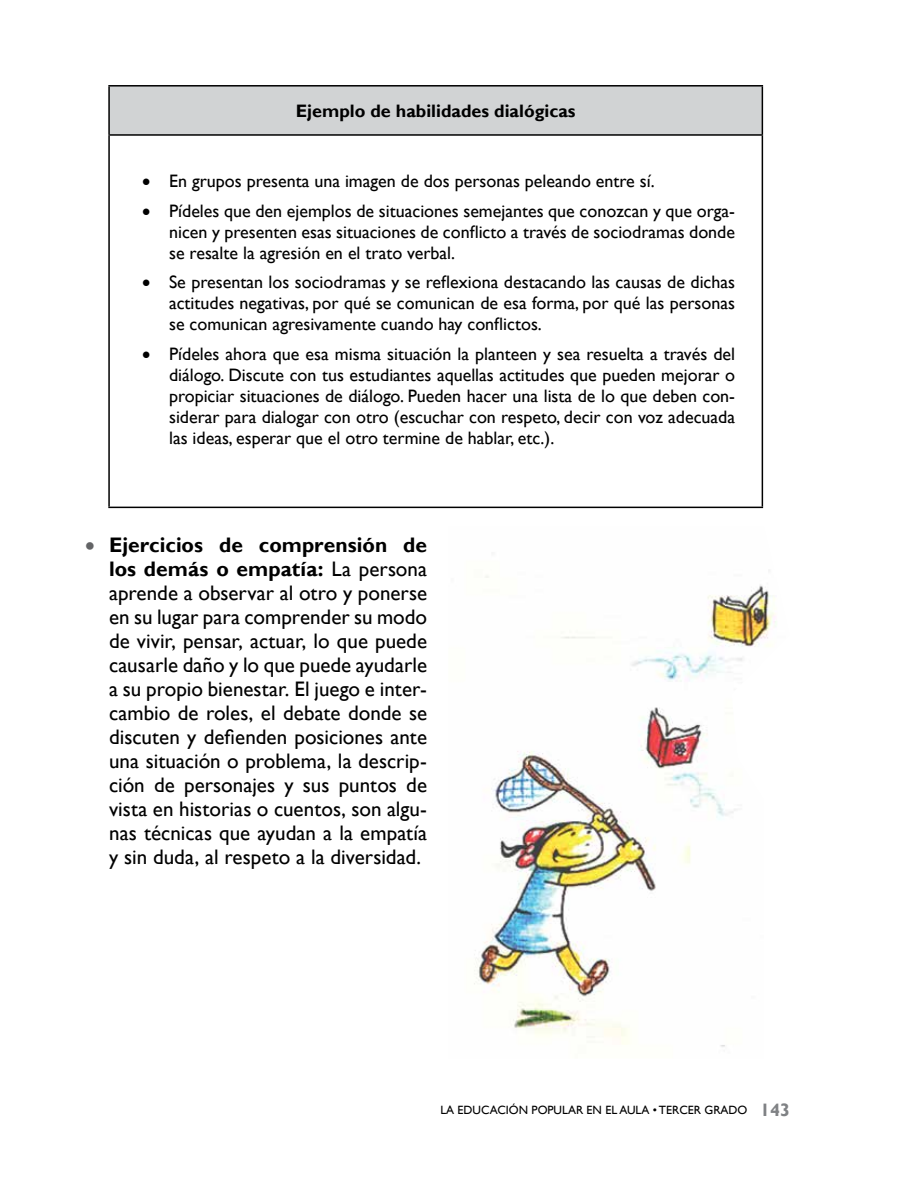
<style>
.page{position:relative;width:918px;height:1188px;background:#fff}
.page>*{position:absolute;margin:0;border:0;box-sizing:border-box;transform-origin:0 0}
.t1{font:21px/24px "Gill Sans";color:#000;text-align:justify}
.t2{font:18px/21px "Gill Sans";color:#000;text-align:justify}
.t3{font:700 18px "Gill Sans";color:#000}
.t4{font:700 18px "Gill Sans";color:#808285}
.t5{font:12px "Gill Sans";color:#000}
.s1{color:#636466}
.s2{font-weight:700}
</style>
<div class="page">
<div style="left:109px;top:86px;width:653px;height:49px;background:#d1d3d4"></div>
<hr style="left:108px;top:85px;width:655px;height:2px;background:#000">
<hr style="left:108px;top:87px;width:2px;height:47px;background:#000">
<hr style="left:762px;top:87px;width:1px;height:47px;background:#000">
<hr style="left:108px;top:134px;width:655px;height:2px;background:#000">
<hr style="left:108px;top:136px;width:2px;height:371px;background:#000">
<hr style="left:762px;top:136px;width:1px;height:371px;background:#000">
<hr style="left:108px;top:507px;width:655px;height:1px;background:#000">
<img style="left:474px;top:570px;width:302px;height:477px">
<p class="t3" style="left:296px;top:100px;width:281px">Ejemplo de habilidades dialógicas</p>
<p class="t2" style="left:142px;top:171px;width:514px">• En grupos presenta una imagen de dos personas peleando entre sí.</p>
<p class="t2" style="left:169px;top:200px;width:568px;text-indent:-27px">• Pídeles que den ejemplos de situaciones semejantes que conozcan y que orga&shy;nicen y presenten esas situaciones de conflicto a través de sociodramas donde se resalte la agresión en el trato verbal.</p>
<p class="t2" style="left:169px;top:272px;width:568px;text-indent:-27px">• Se presentan los sociodramas y se reflexiona destacando las causas de dichas actitudes negativas, por qué se comunican de esa forma, por qué las personas se comunican agresivamente cuando hay conflictos.</p>
<p class="t2" style="left:169px;top:343px;width:568px;text-indent:-27px">• Pídeles ahora que esa misma situación la planteen y sea resuelta a través del diálogo. Discute con tus estudiantes aquellas actitudes que pueden mejorar o propiciar situaciones de diálogo. Pueden hacer una lista de lo que deben con&shy;siderar para dialogar con otro (escuchar con respeto, decir con voz adecuada las ideas, esperar que el otro termine de hablar, etc.).</p>
<p class="t1" style="left:109px;top:534px;width:320px;text-indent:-24px"><span class="s1">•</span> <span class="s2">Ejercicios de comprensión de los demás o empatía:</span> La persona aprende a observar al otro y ponerse en su lugar para comprender su modo de vivir, pensar, actuar, lo que puede causarle daño y lo que puede ayudarle a su propio bienestar. El juego e inter&shy;cambio de roles, el debate donde se discuten y defienden posiciones ante una situación o problema, la descrip&shy;ción de personajes y sus puntos de vista en historias o cuentos, son algu&shy;nas técnicas que ayudan a la empatía y sin duda, al respeto a la diversidad.</p>
<p class="t5" style="left:440px;top:1103px;width:283px">La Educación Popular en el Aula • TERCER GRADO</p>
<p class="t4" style="left:760px;top:1099px;width:31px">143</p>
</div>
